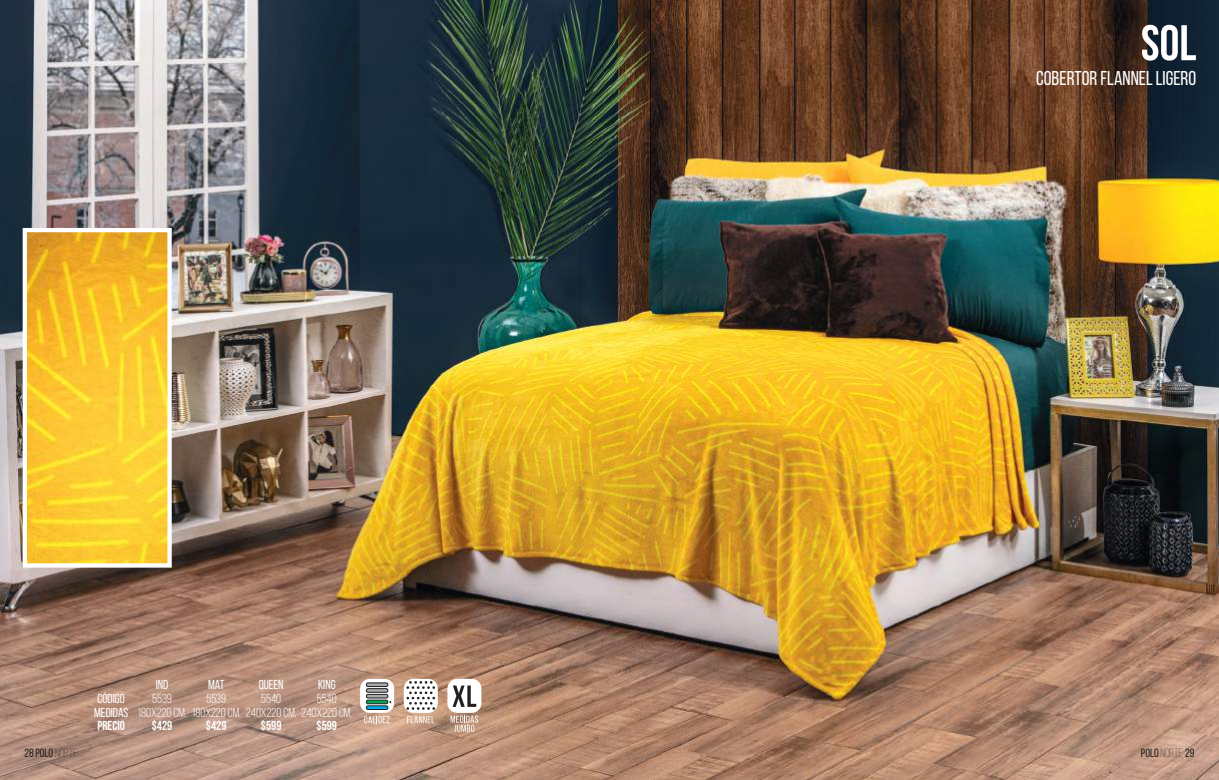
<style>
.page{position:relative;width:1219px;height:780px;background:#fff}
.page>*{position:absolute;margin:0;border:0;box-sizing:border-box;transform-origin:0 0}
.t1{font:700 50px "Bebas Neue";color:#fff}
.t2{font:20px "Bebas Neue";color:#fff}
.t3{font:13px "Bebas Neue";color:#fff}
.t4{font:13px "Bebas Neue";color:#fff}
.t5{font:700 13px "Bebas Neue";color:#fff}
.t6{font:12px "Bebas Neue";color:#241f1f}
.s1{font-weight:300}
</style>
<div class="page">
<img style="left:0;top:0;width:1219px;height:780px">
<svg style="left:404px;top:678px;width:34px;height:34px"></svg>
<svg style="left:406px;top:681px;width:29px;height:28px"></svg>
<svg style="left:407px;top:716px;width:27px;height:7px"></svg>
<svg style="left:451px;top:715px;width:27px;height:16px"></svg>
<div style="left:447px;top:678px;width:34px;height:34px;background:#fff;border-radius:10px"></div>
<svg style="left:453px;top:685px;width:23px;height:21px"></svg>
<img style="left:28px;top:233px;width:139px;height:329px">
<div style="left:23px;top:228px;width:149px;height:339px;border:4px solid #fff"></div>
<svg style="left:360px;top:678px;width:34px;height:34px"></svg>
<svg style="left:364px;top:716px;width:26px;height:7px"></svg>
<div style="left:366px;top:705px;width:22px;height:4px;border:1px solid #1c1f20;border-radius:2px"></div>
<hr style="left:366px;top:700px;width:22px;height:3px;background:#00a650;border-radius:2px">
<div style="left:366px;top:699px;width:22px;height:5px;border:1px solid #1c1f20;border-radius:2px"></div>
<div style="left:366px;top:694px;width:22px;height:4px;border:1px solid #1c1f20;border-radius:2px"></div>
<div style="left:366px;top:688px;width:22px;height:4px;border:1px solid #1c1f20;border-radius:2px"></div>
<div style="left:366px;top:682px;width:22px;height:4px;border:1px solid #1c1f20;border-radius:2px"></div>
<p class="t4" style="left:98px;top:691px;width:29px">CÓDIGO</p>
<p class="t5" style="left:97px;top:718px;width:29px">PRECIO</p>
<p class="t4" style="left:94px;top:705px;width:36px">MEDIDAS</p>
<p class="t4" style="left:156px;top:677px;width:14px">IND</p>
<p class="t4" style="left:208px;top:677px;width:18px">MAT</p>
<p class="t4" style="left:259px;top:677px;width:26px">QUEEN</p>
<p class="t4" style="left:318px;top:677px;width:19px">KING</p>
<p class="t3" style="left:137px;top:705px;width:216px">180X220 CM. 180X220 CM. 240X220 CM. 240X220 CM.</p>
<p class="t3" style="left:317px;top:691px;width:22px">5540</p>
<p class="t5" style="left:317px;top:718px;width:22px">$599</p>
<p class="t3" style="left:152px;top:691px;width:21px">5539</p>
<p class="t5" style="left:152px;top:718px;width:22px">$429</p>
<p class="t3" style="left:206px;top:691px;width:21px">5539</p>
<p class="t5" style="left:206px;top:718px;width:22px">$429</p>
<p class="t3" style="left:261px;top:691px;width:22px">5540</p>
<p class="t5" style="left:261px;top:718px;width:22px">$599</p>
<h1 class="t1" style="left:1141px;top:15px;width:57px">SOL</h1>
<h2 class="t2" style="left:1036px;top:67px;width:162px">COBERTOR FLANNEL LIGERO</h2>
<p class="t6" style="left:24px;top:746px;width:54px">28POLO <span class="s1">NORTE</span></p>
<p class="t6" style="left:1141px;top:746px;width:55px">POLO <span class="s1">NORTE</span> 29</p>
</div>
